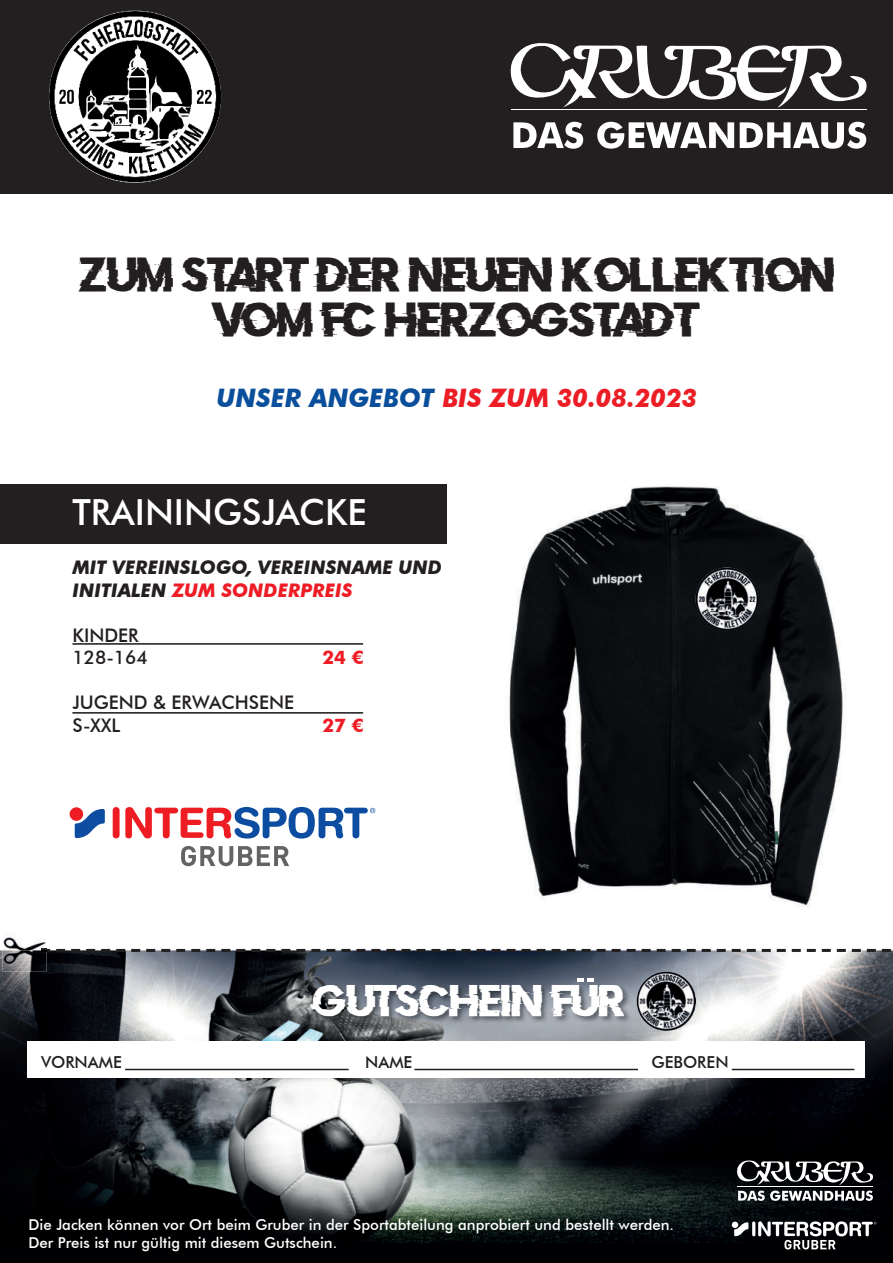
<style>
.page{position:relative;width:893px;height:1263px;background:#fff}
.page>*{position:absolute;margin:0;border:0;box-sizing:border-box;transform-origin:0 0}
.t1{font:37.5px/45px "Doctor Glitch";color:#231f20;text-align:center}
.t2{font:500 36px "Futura BT";color:#fff}
.t3{font:34.5px "Doctor Glitch";color:#fff}
.t4{font:italic 700 25.5px "Futura BT";color:#ec1d25}
.t5{font:italic 700 18.75px/22.5px "Futura BT";color:#231f20}
.t6{font:500 18.75px/22.5px "Futura BT";color:#231f20}
.t7{font:700 18.75px "Futura BT";color:#ee1c25}
.t8{font:500 16.5px "Futura BT";color:#231f20}
.t9{font:500 15px/18px "Futura BT";color:#fff}
.s1{color:#0a4f9b}
.s2{color:#ee1c25}
</style>
<div class="page">
<img style="left:0;top:950px;width:893px;height:293px">
<div style="left:0;top:0;width:893px;height:193px;background:#231f20"></div>
<svg style="left:56px;top:949px;width:9px;height:3px"></svg>
<svg style="left:71px;top:949px;width:9px;height:3px"></svg>
<svg style="left:86px;top:949px;width:9px;height:3px"></svg>
<svg style="left:101px;top:949px;width:9px;height:3px"></svg>
<svg style="left:116px;top:949px;width:9px;height:3px"></svg>
<svg style="left:131px;top:949px;width:9px;height:3px"></svg>
<svg style="left:146px;top:949px;width:9px;height:3px"></svg>
<svg style="left:161px;top:949px;width:9px;height:3px"></svg>
<svg style="left:176px;top:949px;width:9px;height:3px"></svg>
<svg style="left:191px;top:949px;width:9px;height:3px"></svg>
<svg style="left:206px;top:949px;width:9px;height:3px"></svg>
<svg style="left:221px;top:949px;width:9px;height:3px"></svg>
<svg style="left:236px;top:949px;width:9px;height:3px"></svg>
<svg style="left:251px;top:949px;width:9px;height:3px"></svg>
<svg style="left:266px;top:949px;width:9px;height:3px"></svg>
<svg style="left:281px;top:949px;width:9px;height:3px"></svg>
<svg style="left:296px;top:949px;width:9px;height:3px"></svg>
<svg style="left:311px;top:949px;width:9px;height:3px"></svg>
<svg style="left:326px;top:949px;width:9px;height:3px"></svg>
<svg style="left:341px;top:949px;width:9px;height:3px"></svg>
<svg style="left:356px;top:949px;width:9px;height:3px"></svg>
<svg style="left:371px;top:949px;width:9px;height:3px"></svg>
<svg style="left:386px;top:949px;width:9px;height:3px"></svg>
<svg style="left:401px;top:949px;width:9px;height:3px"></svg>
<svg style="left:416px;top:949px;width:9px;height:3px"></svg>
<svg style="left:431px;top:949px;width:9px;height:3px"></svg>
<svg style="left:446px;top:949px;width:9px;height:3px"></svg>
<svg style="left:461px;top:949px;width:9px;height:3px"></svg>
<svg style="left:476px;top:949px;width:9px;height:3px"></svg>
<svg style="left:491px;top:949px;width:9px;height:3px"></svg>
<svg style="left:506px;top:949px;width:9px;height:3px"></svg>
<svg style="left:522px;top:949px;width:9px;height:3px"></svg>
<svg style="left:537px;top:949px;width:9px;height:3px"></svg>
<svg style="left:552px;top:949px;width:9px;height:3px"></svg>
<svg style="left:567px;top:949px;width:9px;height:3px"></svg>
<svg style="left:582px;top:949px;width:9px;height:3px"></svg>
<svg style="left:597px;top:949px;width:9px;height:3px"></svg>
<svg style="left:612px;top:949px;width:9px;height:3px"></svg>
<svg style="left:627px;top:949px;width:9px;height:3px"></svg>
<svg style="left:642px;top:949px;width:9px;height:3px"></svg>
<svg style="left:657px;top:949px;width:9px;height:3px"></svg>
<svg style="left:672px;top:949px;width:9px;height:3px"></svg>
<svg style="left:687px;top:949px;width:9px;height:3px"></svg>
<svg style="left:702px;top:949px;width:9px;height:3px"></svg>
<svg style="left:717px;top:949px;width:9px;height:3px"></svg>
<svg style="left:732px;top:949px;width:9px;height:3px"></svg>
<svg style="left:747px;top:949px;width:9px;height:3px"></svg>
<svg style="left:762px;top:949px;width:9px;height:3px"></svg>
<svg style="left:777px;top:949px;width:9px;height:3px"></svg>
<svg style="left:792px;top:949px;width:9px;height:3px"></svg>
<svg style="left:807px;top:949px;width:9px;height:3px"></svg>
<svg style="left:822px;top:949px;width:9px;height:3px"></svg>
<svg style="left:837px;top:949px;width:9px;height:3px"></svg>
<svg style="left:852px;top:949px;width:9px;height:3px"></svg>
<svg style="left:867px;top:949px;width:9px;height:3px"></svg>
<svg style="left:882px;top:949px;width:9px;height:3px"></svg>
<img style="left:637px;top:972px;width:59px;height:59px;border-radius:29px">
<div style="left:113px;top:807px;width:7px;height:31px;background:#ee1d23;border-radius:3px"></div>
<svg style="left:125px;top:807px;width:250px;height:31px"></svg>
<div style="left:70px;top:807px;width:13px;height:14px;background:#ee1d23;border-radius:50%"></div>
<svg style="left:75px;top:809px;width:30px;height:29px"></svg>
<svg style="left:181px;top:846px;width:108px;height:20px"></svg>
<div style="left:0;top:484px;width:446px;height:59px;background:#231f20"></div>
<hr style="left:72px;top:643px;width:291px;height:2px;background:#231f20">
<hr style="left:72px;top:712px;width:291px;height:2px;background:#231f20">
<div style="left:0;top:1243px;width:893px;height:20px;background:#000002"></div>
<div style="left:28px;top:1041px;width:837px;height:37px;background:#fff"></div>
<hr style="left:125px;top:1069px;width:224px;height:1px;background:#231f20">
<hr style="left:732px;top:1069px;width:122px;height:1px;background:#231f20">
<svg style="left:737px;top:1160px;width:136px;height:41px"></svg>
<hr style="left:752px;top:1221px;width:3px;height:15px;background:#fff;border-radius:2px">
<svg style="left:732px;top:1221px;width:6px;height:7px"></svg>
<svg style="left:734px;top:1222px;width:14px;height:14px"></svg>
<svg style="left:758px;top:1221px;width:118px;height:28px"></svg>
<img style="left:309px;top:983px;width:323px;height:41px">
<svg style="left:511px;top:43px;width:356px;height:67px"></svg>
<hr style="left:511px;top:110px;width:356px;height:1px;background:#fff">
<svg style="left:513px;top:122px;width:70px;height:27px"></svg>
<svg style="left:597px;top:122px;width:137px;height:27px"></svg>
<svg style="left:740px;top:122px;width:126px;height:27px"></svg>
<img style="left:509px;top:486px;width:335px;height:421px">
<img style="left:695px;top:567px;width:63px;height:63px;border-radius:32px">
<svg style="left:577px;top:979px;width:17px;height:3px"></svg>
<hr style="left:414px;top:1069px;width:224px;height:1px;background:#231f20">
<img style="left:3px;top:935px;width:44px;height:37px">
<svg style="left:41px;top:949px;width:9px;height:3px"></svg>
<img style="left:49px;top:11px;width:172px;height:172px;border-radius:86px">
<h1 class="t1" style="left:79px;top:252px;width:757px">ZUM START DER NEUEN KOLLEKTION<br>VOM FC HERZOGSTADT</h1>
<h3 class="t4" style="left:216px;top:388px;width:482px"><span class="s1">UNSER ANGEBOT</span> BIS ZUM 30.08.2023</h3>
<h2 class="t2" style="left:72px;top:498px;width:296px">TRAININGSJACKE</h2>
<p class="t5" style="left:72px;top:558px;width:371px">MIT VEREINSLOGO, VEREINSNAME UND<br>INITIALEN <span class="s2">ZUM SONDERPREIS</span></p>
<p class="t6" style="left:72px;top:625px;width:77px">KINDER<br>128-164</p>
<p class="t7" style="left:322px;top:650px;width:43px">24 €</p>
<p class="t6" style="left:72px;top:693px;width:223px">JUGEND &amp; ERWACHSENE<br>S-XXL</p>
<p class="t7" style="left:322px;top:718px;width:43px">27 €</p>
<h3 class="t3" style="left:312px;top:985px;width:314px">GUTSCHEIN FÜR</h3>
<p class="t8" style="left:41px;top:1055px;width:82px">VORNAME</p>
<p class="t8" style="left:365px;top:1055px;width:49px">NAME</p>
<p class="t8" style="left:651px;top:1055px;width:79px">GEBOREN</p>
<p class="t9" style="left:28px;top:1217px;width:647px">Die Jacken können vor Ort beim Gruber in der Sportabteilung anprobiert und bestellt werden.<br>Der Preis ist nur gültig mit diesem Gutschein.</p>
</div>
